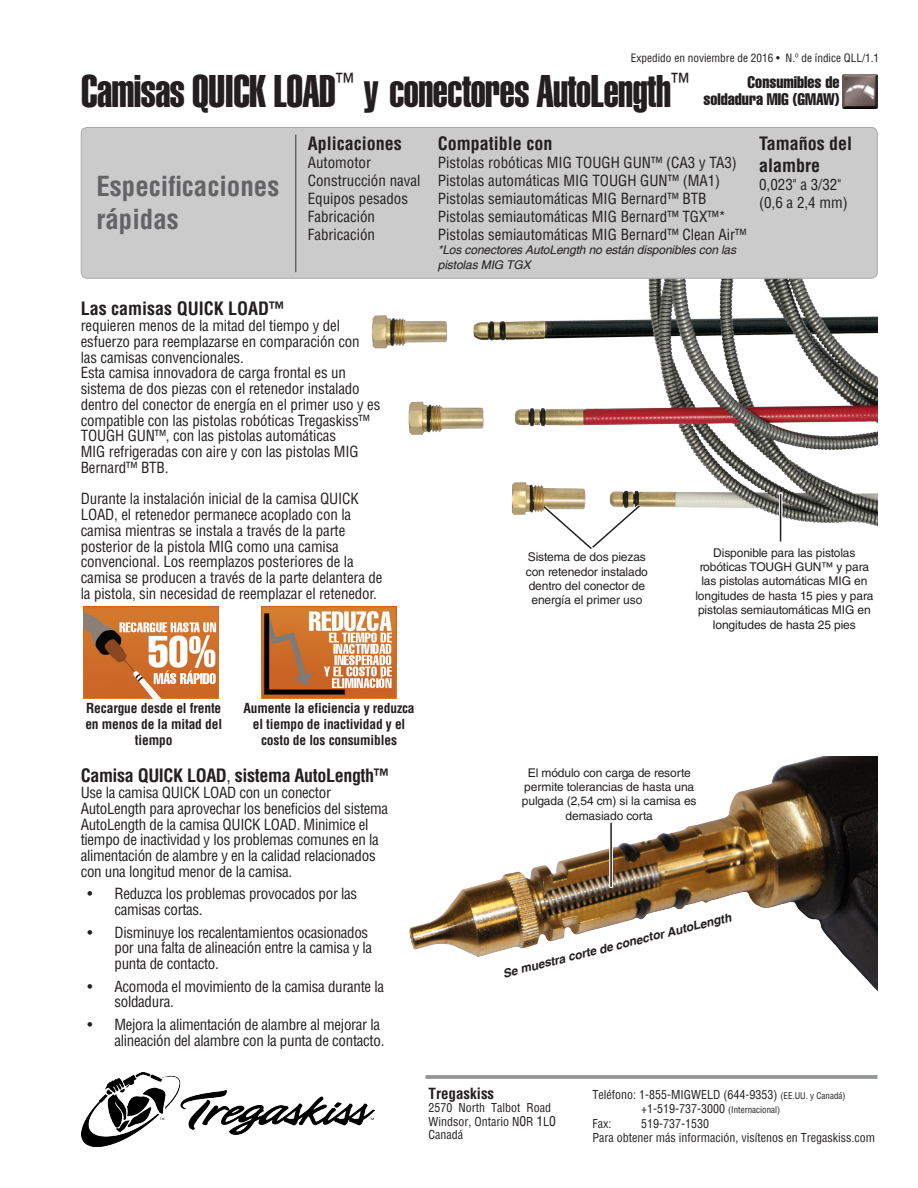
<style>
.page{position:relative;width:918px;height:1188px;background:#fff}
.page>*{position:absolute;margin:0;border:0;box-sizing:border-box;transform-origin:0 0}
.Product_Title{font:45px "Helvetica LT Std Extra Comp";letter-spacing:-.01em;color:#231f20}
.Quick_Specs{font:700 condensed 27px/32.4px "Helvetica LT Std";color:#636366}
.Specifications{font:700 condensed 18px/21.6px "Helvetica LT Std";color:#231f20}
.Copy_Text{font:700 condensed 18px "Helvetica LT Std";letter-spacing:-.02em;color:#231f20}
.Copy_Text-2{font:700 condensed 18px "Helvetica LT Std";color:#231f20}
.Product_Description{font:16.5px/16.5px "Helvetica LT Std Comp";color:#231f20;text-align:right}
.Copy_Text-3{font:condensed 15px/15.8px "Helvetica LT Std";letter-spacing:-.01em;color:#231f20}
.Specifications-2{font:condensed 15px/18px "Helvetica LT Std";color:#231f20}
.Contact_Information{font:700 condensed 15px "Helvetica";color:#231f20}
.Infographic_Text{font:700 condensed 13.5px/16.2px "Helvetica LT Std";letter-spacing:-.01em;color:#231f20;text-align:center}
.Features{font:12px/14.4px "Helvetica LT Std";letter-spacing:-.01em;color:#231f20;text-align:center}
.Contact_Information-2{font:condensed 12px "Helvetica";color:#231f20}
.Notes__Italics{font:italic 12px/14.4px "Helvetica";letter-spacing:-.01em;color:#231f20}
.Notes__Italics-2{font:italic 700 12px "Helvetica";color:#231f20}
.Master_Date___Index{font:condensed 11.25px "Helvetica LT Std";color:#231f20}
.s1{font-weight:400}
.s2{font-size:13.5px}
.s3{font-size:9px}
</style>
<div class="page">
<img style="left:292px;top:277px;width:586px;height:249px">
<div style="left:81px;top:127px;width:796px;height:151px;background:#cbcbcb;border-radius:6px"></div>
<div style="left:81px;top:127px;width:796px;height:151px;border:1px solid #a7aaac;border-radius:6px"></div>
<hr style="left:295px;top:135px;width:1px;height:137px;background:#636366">
<img style="left:843px;top:74px;width:34px;height:35px">
<svg style="left:426px;top:1075px;width:452px;height:4px;background:#999b9e"></svg>
<img style="left:81px;top:1072px;width:293px;height:75px">
<img style="left:410px;top:757px;width:468px;height:234px">
<svg style="left:609px;top:821px;width:4px;height:67px"></svg>
<hr style="left:610px;top:823px;width:2px;height:63px;background:#231f20">
<img style="left:84px;top:607px;width:135px;height:92px">
<img style="left:262px;top:607px;width:135px;height:92px">
<svg style="left:779px;top:493px;width:4px;height:49px"></svg>
<hr style="left:780px;top:495px;width:1px;height:46px;background:#231f20">
<svg style="left:542px;top:504px;width:100px;height:46px"></svg>
<p class="Master_Date___Index" style="left:631px;top:51px;width:250px">Expedido en noviembre de 2016 • N.º de índice QLL/1.1</p>
<p class="Product_Title" style="left:81px;top:64px;width:611px">Camisas QUICK LOAD<sup>™</sup> y conectores AutoLength<sup>™</sup></p>
<p class="Product_Description" style="left:703px;top:74px;width:138px">Consumibles de soldadura MIG (GMAW)</p>
<p class="Quick_Specs" style="left:96px;top:170px;width:184px">Especificaciones rápidas</p>
<p class="Specifications" style="left:308px;top:133px;width:95px">Aplicaciones</p>
<p class="Specifications-2" style="left:308px;top:153px;width:65px">Automotor</p>
<p class="Specifications-2" style="left:308px;top:171px;width:114px">Construcción naval</p>
<p class="Specifications-2" style="left:308px;top:189px;width:102px">Equipos pesados</p>
<p class="Specifications-2" style="left:308px;top:207px;width:69px">Fabricación</p>
<p class="Specifications-2" style="left:308px;top:225px;width:69px">Fabricación</p>
<p class="Copy_Text-2" style="left:81px;top:297px;width:205px">Las camisas QUICK LOAD™</p>
<p class="Copy_Text-3" style="left:81px;top:318px;width:280px">requieren menos de la mitad del tiempo y del esfuerzo para reemplazarse en comparación con las camisas convencionales.</p>
<p class="Copy_Text-3" style="left:81px;top:365px;width:301px">Esta camisa innovadora de carga frontal es un sistema de dos piezas con el retenedor instalado dentro del conector de energía en el primer uso y es compatible con las pistolas robóticas Tregaskiss™ TOUGH GUN™, con las pistolas automáticas<br>MIG refrigeradas con aire y con las pistolas MIG Bernard™ BTB.</p>
<p class="Copy_Text-3" style="left:81px;top:491px;width:303px">Durante la instalación inicial de la camisa QUICK LOAD, el retenedor permanece acoplado con la camisa mientras se instala a través de la parte posterior de la pistola MIG como una camisa convencional. Los reemplazos posteriores de la camisa se producen a través de la parte delantera de la pistola, sin necesidad de reemplazar el retenedor.</p>
<p class="Specifications" style="left:438px;top:133px;width:116px">Compatible con</p>
<p class="Specifications-2" style="left:438px;top:153px;width:301px">Pistolas robóticas MIG TOUGH GUN™ (CA3 y TA3)</p>
<p class="Specifications-2" style="left:438px;top:171px;width:284px">Pistolas automáticas MIG TOUGH GUN™ (MA1)</p>
<p class="Specifications-2" style="left:438px;top:189px;width:270px">Pistolas semiautomáticas MIG Bernard™ BTB</p>
<p class="Specifications-2" style="left:438px;top:207px;width:290px">Pistolas semiautomáticas MIG Bernard™ TGX™*</p>
<p class="Specifications-2" style="left:438px;top:225px;width:310px">Pistolas semiautomáticas MIG Bernard™ Clean Air™</p>
<p class="Notes__Italics" style="left:438px;top:243px;width:300px">*Los conectores AutoLength no están disponibles con las pistolas MIG TGX</p>
<p class="Specifications" style="left:759px;top:133px;width:95px">Tamaños del alambre</p>
<p class="Specifications-2" style="left:759px;top:175px;width:90px">0,023" a 3/32" (0,6 a 2,4 mm)</p>
<p class="Features" style="left:526px;top:550px;width:124px">Sistema de dos piezas con retenedor instalado dentro del conector de energía el primer uso</p>
<p class="Features" style="left:695px;top:545px;width:180px">Disponible para las pistolas robóticas TOUGH GUN™ y para las pistolas automáticas MIG en longitudes de hasta 15 pies y para pistolas semiautomáticas MIG en longitudes de hasta 25 pies</p>
<p class="Infographic_Text" style="left:85px;top:700px;width:138px">Recargue desde el frente en menos de la mitad del tiempo</p>
<p class="Infographic_Text" style="left:243px;top:700px;width:173px">Aumente la eficiencia y reduzca el tiempo de inactividad y el costo de los consumibles</p>
<p class="Copy_Text" style="left:81px;top:765px;width:310px">Camisa QUICK LOAD<span class="s1">,</span> sistema AutoLength™</p>
<p class="Copy_Text-3" style="left:81px;top:785px;width:309px">Use la camisa QUICK LOAD con un conector AutoLength para aprovechar los beneficios del sistema AutoLength de la camisa QUICK LOAD. Minimice el tiempo de inactividad y los problemas comunes en la alimentación de alambre y en la calidad relacionados con una longitud menor de la camisa.</p>
<p class="Copy_Text-3" style="left:114px;top:886px;width:244px;text-indent:-27px">• Reduzca los problemas provocados por las camisas cortas.</p>
<p class="Copy_Text-3" style="left:114px;top:924px;width:259px;text-indent:-27px">• Disminuye los recalentamientos ocasionados por una falta de alineación entre la camisa y la punta de contacto.</p>
<p class="Copy_Text-3" style="left:114px;top:978px;width:271px;text-indent:-27px">• Acomoda el movimiento de la camisa durante la soldadura.</p>
<p class="Copy_Text-3" style="left:87px;top:1016px;width:298px;text-align:right">• Mejora la alimentación de alambre al mejorar la alineación del alambre con la punta de contacto.</p>
<p class="Features" style="left:522px;top:765px;width:176px">El módulo con carga de resorte permite tolerancias de hasta una pulgada (2,54 cm) si la camisa es demasiado corta</p>
<p class="Notes__Italics-2" style="left:502px;top:966px;width:236px;rotate:-14deg">Se muestra corte de conector AutoLength</p>
<p class="Contact_Information" style="left:429px;top:1083px;width:67px">Tregaskiss</p>
<p class="Contact_Information-2" style="left:429px;top:1100px;width:124px">2570 North Talbot Road</p>
<p class="Contact_Information-2" style="left:429px;top:1114px;width:129px">Windsor, Ontario N<span class="s2">0</span>R <span class="s2">1</span>L<span class="s2">0</span></p>
<p class="Contact_Information-2" style="left:429px;top:1127px;width:36px">Canadá</p>
<p class="Contact_Information-2" style="left:593px;top:1087px;width:254px">Teléfono: 1-855-MIGWELD (644-9353) <span class="s3">(EE.UU. y Canadá)</span></p>
<p class="Contact_Information-2" style="left:641px;top:1101px;width:140px">+1-519-737-3000 <span class="s3">(Internacional)</span></p>
<p class="Contact_Information-2" style="left:593px;top:1116px;width:20px">Fax:</p>
<p class="Contact_Information-2" style="left:641px;top:1116px;width:69px">519-737-1530</p>
<p class="Contact_Information-2" style="left:593px;top:1130px;width:284px">Para obtener más información, visítenos en Tregaskiss.com</p>
</div>
